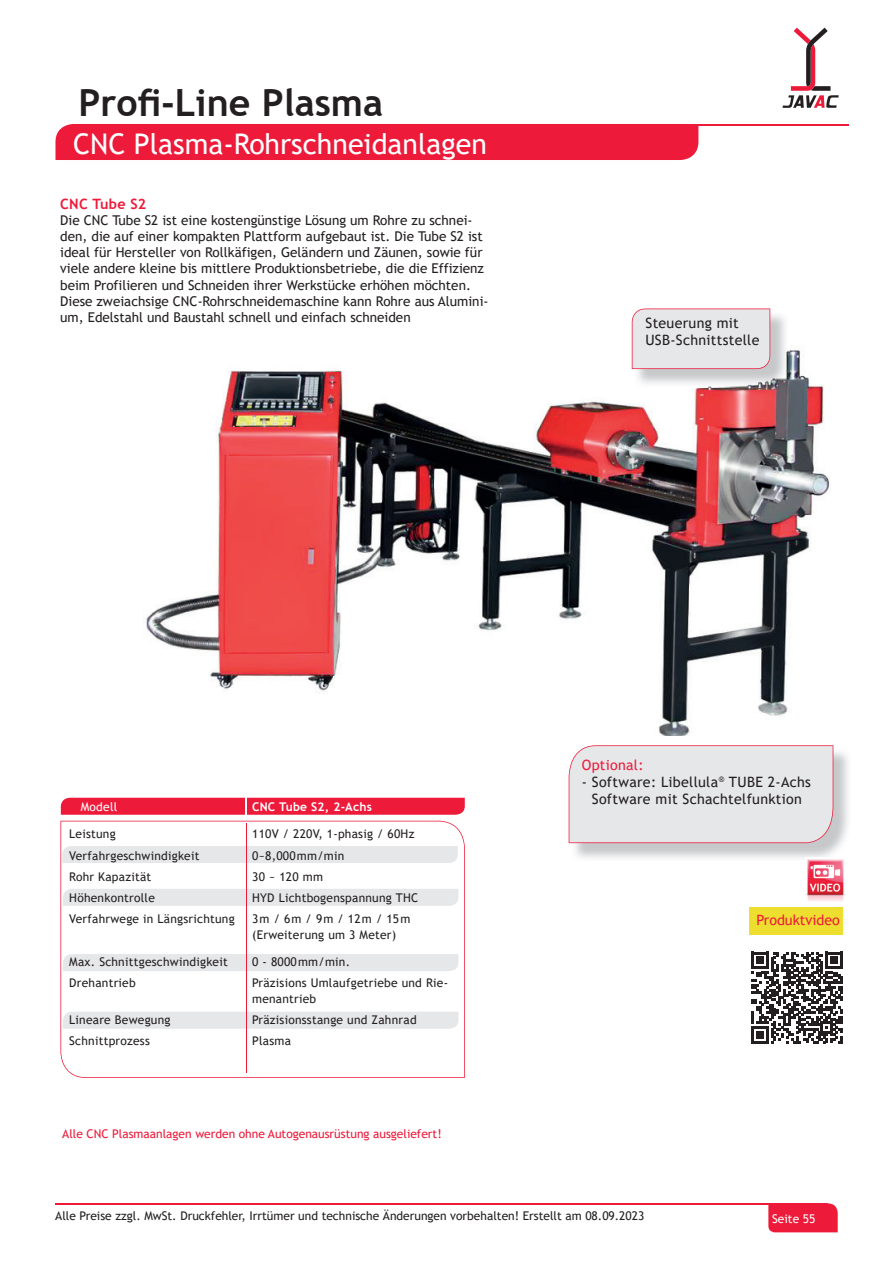
<style>
.page{position:relative;width:893px;height:1263px;background:#fff}
.page>*{position:absolute;margin:0;border:0;box-sizing:border-box;transform-origin:0 0}
.t1{font:700 37.5px "Trebuchet MS";color:#231f20}
.t2{font:28.5px "Trebuchet MS";color:#fff}
.t3{font:14.25px/16.5px "Trebuchet MS";letter-spacing:.02em;color:#231f20}
.t4{font:14.25px "Trebuchet MS";color:#ed1a3a}
.t5{font:700 14.25px "Trebuchet MS";letter-spacing:.02em;color:#ed1a3a}
.t6{font:14.25px "Trebuchet MS";letter-spacing:.02em;color:#ed1a3a}
.t7{font:13.5px/16.2px "Trebuchet MS";color:#231f20}
.t8{font:12px/15.8px "Trebuchet MS";letter-spacing:.02em;color:#231f20}
.t9{font:12px "Trebuchet MS";color:#231f20}
.t10{font:12px "Trebuchet MS";color:#ed1a3a}
.t11{font:700 12px "Trebuchet MS";letter-spacing:.02em;color:#fff}
.t12{font:12px "Trebuchet MS";letter-spacing:.01em;color:#fff}
</style>
<div class="page">
<hr style="left:55px;top:1203px;width:773px;height:2px;background:#ed1a3a">
<div style="left:768px;top:1203px;width:70px;height:29px;background:#ed1a3a"></div>
<svg style="left:782px;top:28px;width:57px;height:80px"></svg>
<hr style="left:75px;top:124px;width:774px;height:2px;background:#ed1a3a">
<div style="left:55px;top:124px;width:643px;height:36px;background:#ed1a3a"></div>
<div style="left:61px;top:798px;width:404px;height:17px;background:#ed1a3a"></div>
<img style="left:145px;top:350px;width:685px;height:386px">
<hr style="left:245px;top:797px;width:2px;height:22px;background:#fff">
<img style="left:634px;top:311px;width:155px;height:76px">
<svg style="left:631px;top:308px;width:139px;height:61px;background:#e6e0e3"></svg>
<img style="left:575px;top:748px;width:273px;height:110px">
<div style="left:568px;top:745px;width:265px;height:99px;background:#e6e7e9"></div>
<svg style="left:60px;top:821px;width:405px;height:257px"></svg>
<svg style="left:751px;top:952px;width:92px;height:91px"></svg>
<img style="left:806px;top:857px;width:40px;height:44px">
<div style="left:750px;top:907px;width:93px;height:28px;background:#edde2f"></div>
<h1 class="t1" style="left:78px;top:80px;width:306px">Profi-Line Plasma</h1>
<h2 class="t2" style="left:73px;top:126px;width:415px">CNC Plasma-Rohrschneidanlagen</h2>
<p class="t5" style="left:60px;top:195px;width:88px">CNC Tube S2</p>
<p class="t7" style="left:60px;top:212px;width:430px">Die CNC Tube S2 ist eine kostengünstige Lösung um Rohre zu schnei&shy;den, die auf einer kompakten Plattform aufgebaut ist. Die Tube S2 ist ideal für Hersteller von Rollkäfigen, Geländern und Zäunen, sowie für viele andere kleine bis mittlere Produktionsbetriebe, die die Effizienz beim Profilieren und Schneiden ihrer Werkstücke erhöhen möchten.<br>Diese zweiachsige CNC-Rohrschneidemaschine kann Rohre aus Alumini&shy;um, Edelstahl und Baustahl schnell und einfach schneiden</p>
<p class="t3" style="left:645px;top:315px;width:116px">Steuerung mit<br>USB-Schnittstelle</p>
<p class="t12" style="left:81px;top:800px;width:38px">Modell</p>
<p class="t11" style="left:252px;top:800px;width:121px">CNC Tube S2, 2-Achs</p>
<p class="t8" style="left:69px;top:826px;width:48px">Leistung</p>
<p class="t8" style="left:252px;top:826px;width:164px">110V / 220V, 1-phasig / 60Hz</p>
<p class="t8" style="left:69px;top:847px;width:132px">Verfahrgeschwindigkeit</p>
<p class="t8" style="left:252px;top:847px;width:94px">0~8,000mm/min</p>
<p class="t8" style="left:69px;top:869px;width:84px">Rohr Kapazität</p>
<p class="t8" style="left:252px;top:869px;width:72px">30 ~ 120 mm</p>
<p class="t8" style="left:69px;top:890px;width:87px">Höhenkontrolle</p>
<p class="t8" style="left:252px;top:890px;width:168px">HYD Lichtbogenspannung THC</p>
<p class="t8" style="left:69px;top:911px;width:167px">Verfahrwege in Längsrichtung</p>
<p class="t8" style="left:252px;top:911px;width:160px">3m / 6m / 9m / 12m / 15m (Erweiterung um 3 Meter)</p>
<p class="t8" style="left:69px;top:953px;width:160px">Max. Schnittgeschwindigkeit</p>
<p class="t8" style="left:252px;top:953px;width:99px">0 - 8000mm/min.</p>
<p class="t8" style="left:69px;top:974px;width:68px">Drehantrieb</p>
<p class="t8" style="left:252px;top:974px;width:197px">Präzisions Umlaufgetriebe und Rie&shy;menantrieb</p>
<p class="t8" style="left:69px;top:1012px;width:103px">Lineare Bewegung</p>
<p class="t8" style="left:252px;top:1012px;width:166px">Präzisionsstange und Zahnrad</p>
<p class="t8" style="left:69px;top:1033px;width:82px">Schnittprozess</p>
<p class="t8" style="left:252px;top:1033px;width:40px">Plasma</p>
<p class="t10" style="left:62px;top:1126px;width:381px">Alle CNC Plasmaanlagen werden ohne Autogenausrüstung ausgeliefert!</p>
<p class="t6" style="left:582px;top:755px;width:63px">Optional:</p>
<p class="t3" style="left:582px;top:773px;width:231px;line-height:17.1px;text-align:center">- Software: Libellula<sup>®</sup> TUBE 2-Achs<br>Software mit Schachtelfunktion</p>
<p class="t4" style="left:756px;top:911px;width:85px">Produktvideo</p>
<p class="t9" style="left:55px;top:1208px;width:591px">Alle Preise zzgl. MwSt. Druckfehler, Irrtümer und technische Änderungen vorbehalten! Erstellt am 08.09.2023</p>
<p class="t12" style="left:772px;top:1211px;width:45px">Seite 55</p>
</div>
